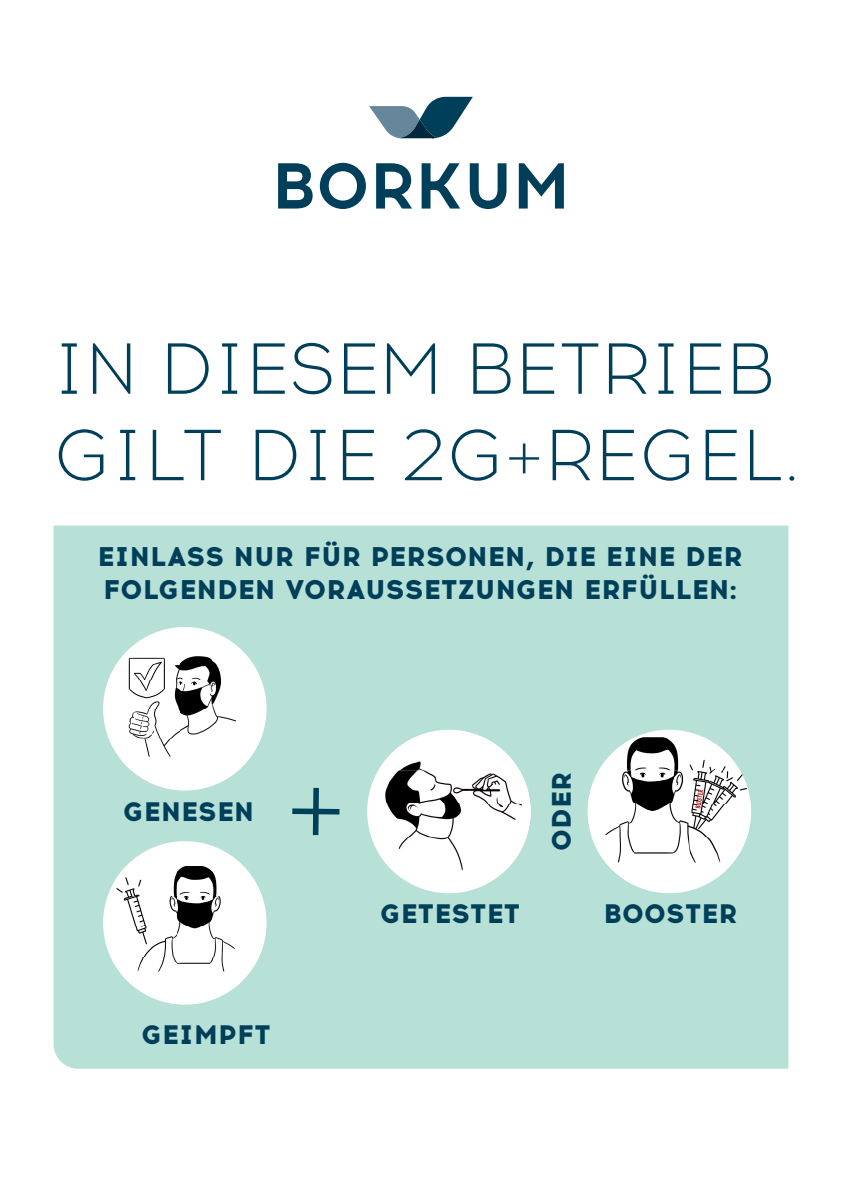
<style>
.page{position:relative;width:842px;height:1191px;background:#fff}
.page>*{position:absolute;margin:0;border:0;box-sizing:border-box;transform-origin:0 0}
.t1{font:300 72px/86.4px "Acrom";color:#003f59}
.t2{font:800 27px/32.4px "Acrom";letter-spacing:.01em;color:#003f59}
.t3{font:800 26.7px "Acrom";letter-spacing:.01em;color:#003f59}
</style>
<div class="page">
<div style="left:54px;top:525px;width:734px;height:543px;background:#b7e0d7"></div>
<svg style="left:278px;top:163px;width:35px;height:45px"></svg>
<svg style="left:320px;top:163px;width:46px;height:46px"></svg>
<svg style="left:376px;top:163px;width:36px;height:45px"></svg>
<svg style="left:422px;top:163px;width:38px;height:45px"></svg>
<svg style="left:470px;top:163px;width:36px;height:46px"></svg>
<svg style="left:519px;top:163px;width:45px;height:45px"></svg>
<svg style="left:369px;top:97px;width:104px;height:41px"></svg>
<div style="left:367px;top:729px;width:164px;height:164px;background:#fff;border-radius:50%"></div>
<img style="left:377px;top:737px;width:1px;height:33px">
<img style="left:520px;top:737px;width:11px;height:33px">
<img style="left:526px;top:837px;width:5px;height:33px">
<img style="left:378px;top:737px;width:142px;height:33px">
<img style="left:377px;top:770px;width:154px;height:67px">
<img style="left:377px;top:837px;width:149px;height:33px">
<div style="left:588px;top:729px;width:163px;height:164px;background:#fff;border-radius:50%"></div>
<img style="left:597px;top:737px;width:1px;height:33px">
<img style="left:740px;top:737px;width:11px;height:33px">
<img style="left:747px;top:837px;width:4px;height:33px">
<img style="left:598px;top:737px;width:142px;height:33px">
<img style="left:597px;top:770px;width:154px;height:67px">
<img style="left:597px;top:837px;width:150px;height:33px">
<svg style="left:287px;top:782px;width:58px;height:58px"></svg>
<div style="left:103px;top:841px;width:164px;height:163px;background:#fff;border-radius:50%"></div>
<img style="left:112px;top:866px;width:129px;height:121px">
<div style="left:103px;top:627px;width:164px;height:163px;background:#fff;border-radius:50%"></div>
<img style="left:122px;top:651px;width:114px;height:116px">
<h1 class="t1" style="left:53px;top:329px;width:747px">IN DIESEM BETRIEB<br>GILT DIE 2G+REGEL.</h1>
<p class="t2" style="left:98px;top:540px;width:646px">EINLASS NUR FÜR PERSONEN, DIE EINE DER<br>FOLGENDEN VORAUSSETZUNGEN ERFÜLLEN:</p>
<p class="t3" style="left:123px;top:791px;width:132px">GENESEN</p>
<p class="t3" style="left:141px;top:1014px;width:131px">GEIMPFT</p>
<p class="t3" style="left:541px;top:851px;width:80px;rotate:-90deg">ODER</p>
<p class="t3" style="left:380px;top:893px;width:142px">GETESTET</p>
<p class="t3" style="left:603px;top:893px;width:136px">BOOSTER</p>
</div>
